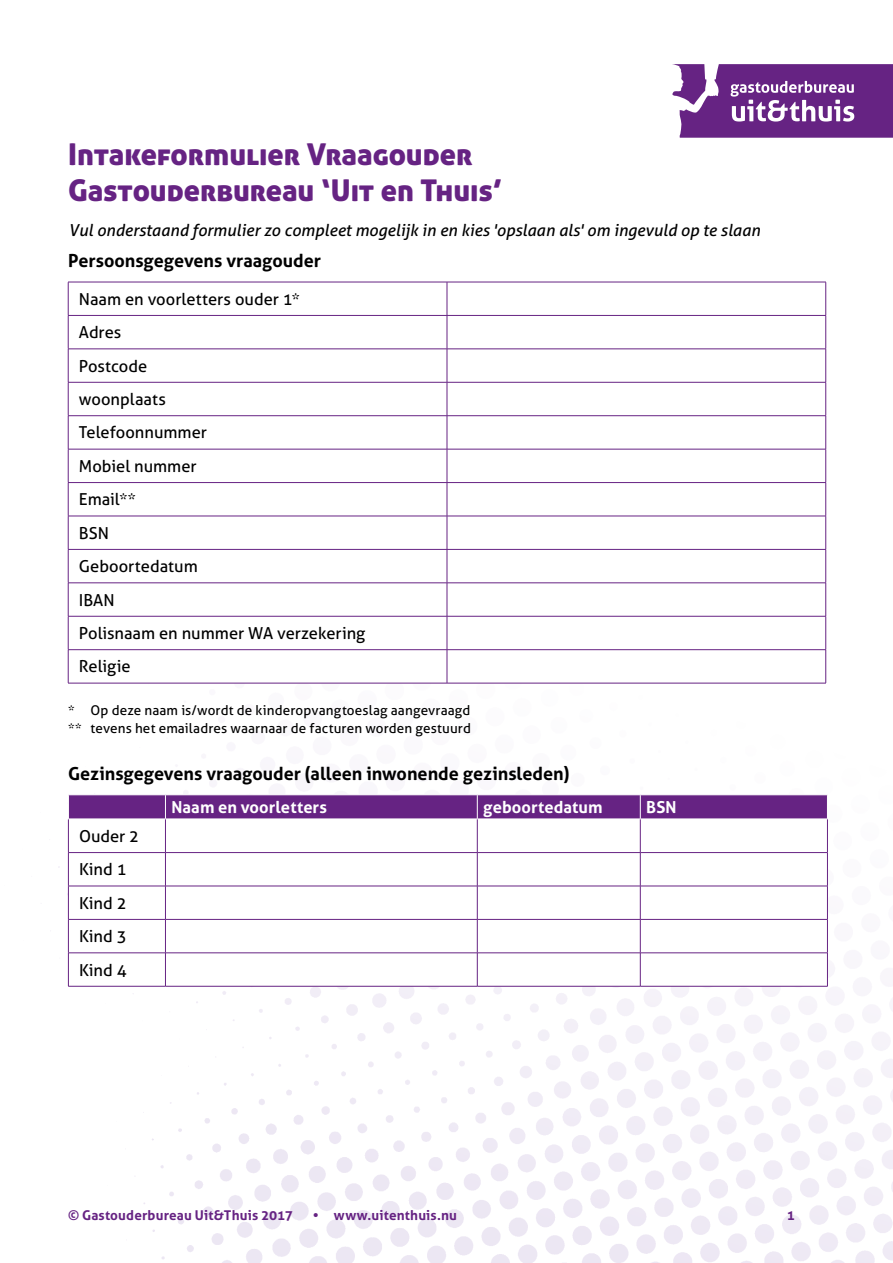
<style>
.page{position:relative;width:893px;height:1263px;background:#fff}
.page>*{position:absolute;margin:0;border:0;box-sizing:border-box;transform-origin:0 0}
.t1{font:30px/36px "Aller Display";letter-spacing:-.005em;color:#662383}
.t2{font:700 18px "Aller";color:#000}
.t3{font:16.5px/33.5px "Aller";color:#000}
.t4{font:italic 16.5px "Aller";color:#000}
.t5{font:700 16.5px "Aller";letter-spacing:.005em;color:#fff}
.t6{font:13.5px/18px "Aller";letter-spacing:.01em;color:#000}
.t7{font:700 13.5px "Aller";letter-spacing:.015em;color:#662383}
</style>
<div class="page">
<img style="left:58px;top:453px;width:835px;height:810px">
<svg style="left:672px;top:64px;width:221px;height:74px;background:#834c9a"></svg>
<svg style="left:69px;top:283px;width:756px;height:400px"></svg>
<hr style="left:68px;top:282px;width:379px;height:1px;background:#662383">
<hr style="left:68px;top:282px;width:1px;height:33px;background:#662383">
<hr style="left:447px;top:282px;width:379px;height:1px;background:#662383">
<hr style="left:447px;top:282px;width:1px;height:33px;background:#662383">
<hr style="left:825px;top:282px;width:1px;height:33px;background:#662383">
<hr style="left:68px;top:315px;width:379px;height:1px;background:#662383">
<hr style="left:68px;top:316px;width:1px;height:33px;background:#662383">
<hr style="left:447px;top:315px;width:379px;height:1px;background:#662383">
<hr style="left:447px;top:316px;width:1px;height:33px;background:#662383">
<hr style="left:825px;top:316px;width:1px;height:33px;background:#662383">
<hr style="left:68px;top:349px;width:379px;height:1px;background:#662383">
<hr style="left:68px;top:349px;width:1px;height:33px;background:#662383">
<hr style="left:447px;top:349px;width:379px;height:1px;background:#662383">
<hr style="left:447px;top:349px;width:1px;height:33px;background:#662383">
<hr style="left:825px;top:349px;width:1px;height:33px;background:#662383">
<hr style="left:68px;top:382px;width:379px;height:1px;background:#662383">
<hr style="left:68px;top:382px;width:1px;height:33px;background:#662383">
<hr style="left:447px;top:382px;width:379px;height:1px;background:#662383">
<hr style="left:447px;top:382px;width:1px;height:33px;background:#662383">
<hr style="left:825px;top:382px;width:1px;height:33px;background:#662383">
<hr style="left:68px;top:415px;width:379px;height:1px;background:#662383">
<hr style="left:68px;top:416px;width:1px;height:33px;background:#662383">
<hr style="left:447px;top:415px;width:379px;height:1px;background:#662383">
<hr style="left:447px;top:416px;width:1px;height:33px;background:#662383">
<hr style="left:825px;top:416px;width:1px;height:33px;background:#662383">
<hr style="left:68px;top:449px;width:379px;height:1px;background:#662383">
<hr style="left:68px;top:449px;width:1px;height:33px;background:#662383">
<hr style="left:447px;top:449px;width:379px;height:1px;background:#662383">
<hr style="left:447px;top:449px;width:1px;height:33px;background:#662383">
<hr style="left:825px;top:449px;width:1px;height:33px;background:#662383">
<hr style="left:68px;top:482px;width:379px;height:1px;background:#662383">
<hr style="left:68px;top:483px;width:1px;height:33px;background:#662383">
<hr style="left:447px;top:482px;width:379px;height:1px;background:#662383">
<hr style="left:447px;top:483px;width:1px;height:33px;background:#662383">
<hr style="left:825px;top:483px;width:1px;height:33px;background:#662383">
<hr style="left:68px;top:516px;width:379px;height:1px;background:#662383">
<hr style="left:68px;top:516px;width:1px;height:33px;background:#662383">
<hr style="left:447px;top:516px;width:379px;height:1px;background:#662383">
<hr style="left:447px;top:516px;width:1px;height:33px;background:#662383">
<hr style="left:825px;top:516px;width:1px;height:33px;background:#662383">
<hr style="left:68px;top:549px;width:379px;height:1px;background:#662383">
<hr style="left:68px;top:550px;width:1px;height:33px;background:#662383">
<hr style="left:447px;top:549px;width:379px;height:1px;background:#662383">
<hr style="left:447px;top:550px;width:1px;height:33px;background:#662383">
<hr style="left:825px;top:550px;width:1px;height:33px;background:#662383">
<hr style="left:68px;top:583px;width:379px;height:1px;background:#662383">
<hr style="left:68px;top:583px;width:1px;height:33px;background:#662383">
<hr style="left:447px;top:583px;width:379px;height:1px;background:#662383">
<hr style="left:447px;top:583px;width:1px;height:33px;background:#662383">
<hr style="left:825px;top:583px;width:1px;height:33px;background:#662383">
<hr style="left:68px;top:616px;width:379px;height:1px;background:#662383">
<hr style="left:68px;top:616px;width:1px;height:33px;background:#662383">
<hr style="left:447px;top:616px;width:379px;height:1px;background:#662383">
<hr style="left:447px;top:616px;width:1px;height:33px;background:#662383">
<hr style="left:825px;top:616px;width:1px;height:33px;background:#662383">
<hr style="left:68px;top:649px;width:379px;height:1px;background:#662383">
<hr style="left:68px;top:650px;width:1px;height:33px;background:#662383">
<hr style="left:447px;top:649px;width:379px;height:1px;background:#662383">
<hr style="left:447px;top:650px;width:1px;height:33px;background:#662383">
<hr style="left:825px;top:650px;width:1px;height:33px;background:#662383">
<hr style="left:68px;top:683px;width:379px;height:1px;background:#662383">
<hr style="left:447px;top:683px;width:379px;height:1px;background:#662383">
<svg style="left:69px;top:819px;width:758px;height:167px"></svg>
<hr style="left:68px;top:794px;width:97px;height:1px;background:#fff">
<hr style="left:165px;top:794px;width:312px;height:1px;background:#fff">
<hr style="left:477px;top:794px;width:163px;height:1px;background:#fff">
<hr style="left:640px;top:794px;width:188px;height:1px;background:#fff">
<div style="left:68px;top:795px;width:760px;height:23px;background:#662383"></div>
<hr style="left:68px;top:818px;width:97px;height:1px;background:#fff">
<hr style="left:165px;top:818px;width:312px;height:1px;background:#fff">
<hr style="left:477px;top:818px;width:163px;height:1px;background:#fff">
<hr style="left:640px;top:818px;width:188px;height:1px;background:#fff">
<hr style="left:68px;top:819px;width:1px;height:33px;background:#662383">
<hr style="left:165px;top:819px;width:1px;height:33px;background:#662383">
<hr style="left:477px;top:819px;width:1px;height:33px;background:#662383">
<hr style="left:640px;top:819px;width:1px;height:33px;background:#662383">
<hr style="left:827px;top:819px;width:1px;height:33px;background:#662383">
<hr style="left:68px;top:852px;width:97px;height:1px;background:#662383">
<hr style="left:68px;top:853px;width:1px;height:33px;background:#662383">
<hr style="left:165px;top:852px;width:312px;height:1px;background:#662383">
<hr style="left:165px;top:853px;width:1px;height:33px;background:#662383">
<hr style="left:477px;top:852px;width:163px;height:1px;background:#662383">
<hr style="left:477px;top:853px;width:1px;height:33px;background:#662383">
<hr style="left:640px;top:852px;width:188px;height:1px;background:#662383">
<hr style="left:640px;top:853px;width:1px;height:33px;background:#662383">
<hr style="left:827px;top:853px;width:1px;height:33px;background:#662383">
<hr style="left:68px;top:886px;width:97px;height:1px;background:#662383">
<hr style="left:68px;top:886px;width:1px;height:33px;background:#662383">
<hr style="left:165px;top:886px;width:312px;height:1px;background:#662383">
<hr style="left:165px;top:886px;width:1px;height:33px;background:#662383">
<hr style="left:477px;top:886px;width:163px;height:1px;background:#662383">
<hr style="left:477px;top:886px;width:1px;height:33px;background:#662383">
<hr style="left:640px;top:886px;width:188px;height:1px;background:#662383">
<hr style="left:640px;top:886px;width:1px;height:33px;background:#662383">
<hr style="left:827px;top:886px;width:1px;height:33px;background:#662383">
<hr style="left:68px;top:919px;width:97px;height:1px;background:#662383">
<hr style="left:68px;top:919px;width:1px;height:34px;background:#662383">
<hr style="left:165px;top:919px;width:312px;height:1px;background:#662383">
<hr style="left:165px;top:919px;width:1px;height:34px;background:#662383">
<hr style="left:477px;top:919px;width:163px;height:1px;background:#662383">
<hr style="left:477px;top:919px;width:1px;height:34px;background:#662383">
<hr style="left:640px;top:919px;width:188px;height:1px;background:#662383">
<hr style="left:640px;top:919px;width:1px;height:34px;background:#662383">
<hr style="left:827px;top:919px;width:1px;height:34px;background:#662383">
<hr style="left:68px;top:952px;width:97px;height:1px;background:#662383">
<hr style="left:68px;top:953px;width:1px;height:33px;background:#662383">
<hr style="left:165px;top:952px;width:312px;height:1px;background:#662383">
<hr style="left:165px;top:953px;width:1px;height:33px;background:#662383">
<hr style="left:477px;top:952px;width:163px;height:1px;background:#662383">
<hr style="left:477px;top:953px;width:1px;height:33px;background:#662383">
<hr style="left:640px;top:952px;width:188px;height:1px;background:#662383">
<hr style="left:640px;top:953px;width:1px;height:33px;background:#662383">
<hr style="left:827px;top:953px;width:1px;height:33px;background:#662383">
<hr style="left:68px;top:986px;width:97px;height:1px;background:#662383">
<hr style="left:165px;top:986px;width:312px;height:1px;background:#662383">
<hr style="left:477px;top:986px;width:163px;height:1px;background:#662383">
<hr style="left:640px;top:986px;width:188px;height:1px;background:#662383">
<h1 class="t1" style="left:68px;top:136px;width:436px">Intakeformulier Vraagouder<br>Gastouderbureau ‘Uit en Thuis’</h1>
<p class="t4" style="left:69px;top:220px;width:693px">Vul onderstaand formulier zo compleet mogelijk in en kies 'opslaan als' om ingevuld op te slaan</p>
<p class="t2" style="left:68px;top:250px;width:255px">Persoonsgegevens vraagouder</p>
<p class="t3" style="left:79px;top:282px;width:288px">Naam en voorletters ouder 1*<br>Adres<br>Postcode<br>woonplaats<br>Telefoonnummer<br>Mobiel nummer<br>Email**<br>BSN<br>Geboortedatum<br>IBAN<br>Polisnaam en nummer WA verzekering<br>Religie</p>
<p class="t6" style="left:68px;top:701px;width:404px">* Op deze naam is/wordt de kinderopvangtoeslag aangevraagd ** tevens het emailadres waarnaar de facturen worden gestuurd</p>
<p class="t2" style="left:68px;top:762px;width:503px">Gezinsgegevens vraagouder (alleen inwonende gezinsleden)</p>
<p class="t5" style="left:171px;top:797px;width:157px">Naam en voorletters</p>
<p class="t5" style="left:483px;top:797px;width:121px">geboortedatum</p>
<p class="t5" style="left:646px;top:797px;width:32px">BSN</p>
<p class="t3" style="left:79px;top:819px;width:61px">Ouder 2<br>Kind 1<br>Kind 2<br>Kind 3<br>Kind 4</p>
<p class="t7" style="left:68px;top:1207px;width:226px">© Gastouderbureau Uit&amp;Thuis 2017</p>
<p class="t7" style="left:313px;top:1207px;width:146px">• www.uitenthuis.nu</p>
<p class="t7" style="left:787px;top:1207px;width:10px">1</p>
</div>
